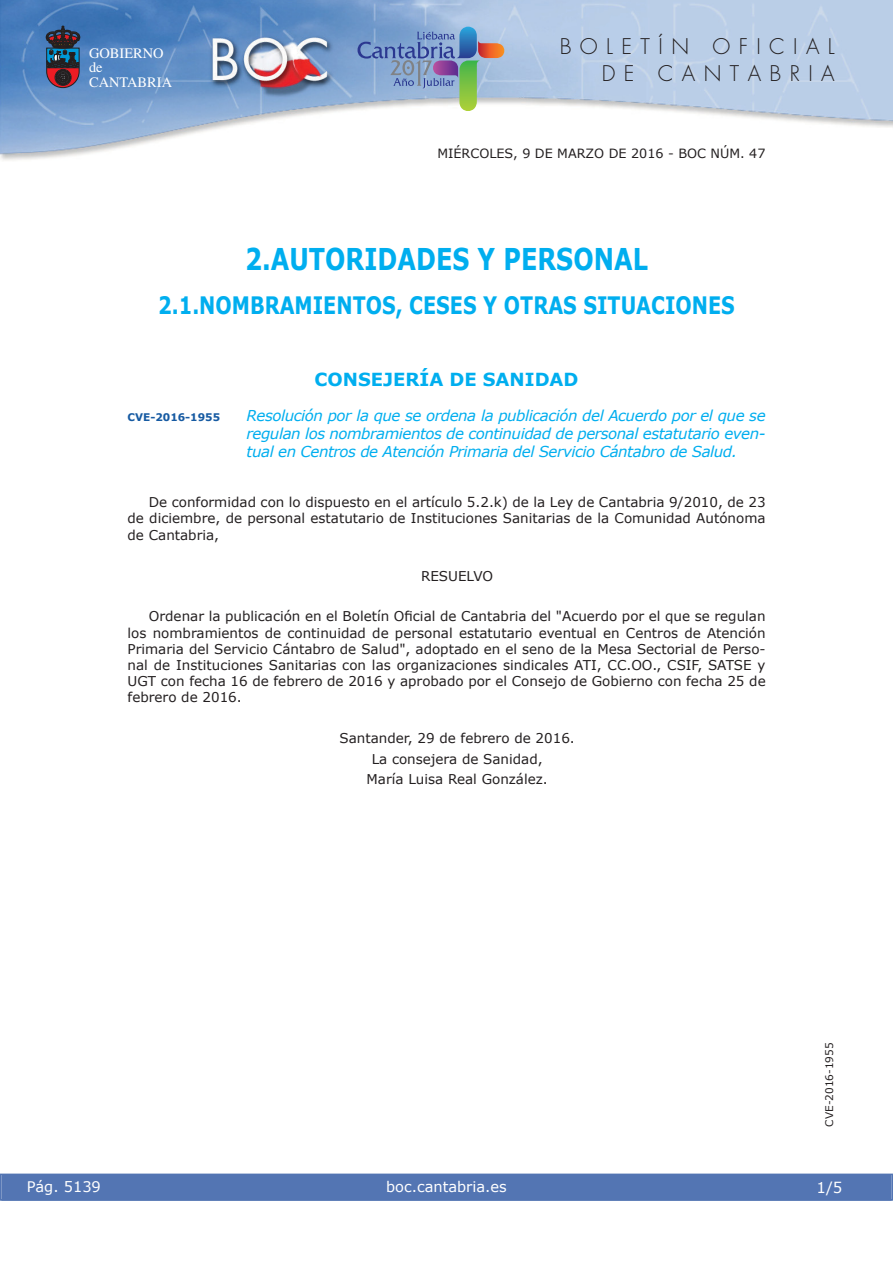
<style>
.page{position:relative;width:893px;height:1263px;background:#fff}
.page>*{position:absolute;margin:0;border:0;box-sizing:border-box;transform-origin:0 0}
.t1{font:700 30px "Verdana";color:#00aeef;scale:.8 1}
.t2{font:700 24px "Verdana";color:#00aeef;scale:.8 1}
.t3{font:300 21px/27px "Futura";letter-spacing:.4em;color:#231f20;text-align:right}
.t4{font:700 18px "Verdana";color:#00aeef}
.t5{font:italic 15px/18px "Verdana";letter-spacing:-.03em;color:#00aeef;text-align:justify}
.t6{font:15px "Verdana";color:#fff}
.t7{font:14.55px "Verdana";color:#fff}
.t8{font:14.4px/14.5px "Times";color:#fff}
.t9{font:13.5px/16.2px "Verdana";color:#231f20;text-align:justify}
.t10{font:12.75px "Verdana";color:#231f20}
.t11{font:10.5px "Verdana";color:#231f20}
.t12{font:700 10.5px "Verdana";color:#165aa2}
</style>
<div class="page">
<img style="left:0;top:0;width:893px;height:161px">
<svg style="left:46px;top:26px;width:34px;height:62px;background:#474054"></svg>
<svg style="left:357px;top:27px;width:148px;height:85px;background:#93a9c1"></svg>
<div style="left:1px;top:1174px;width:890px;height:27px;background:#5375b3"></div>
<div style="left:0;top:1174px;width:893px;height:27px;border:1px solid #5375b3"></div>
<p class="t8" style="left:89px;top:47px;width:85px">GOBIERNO de<br>CANTABRIA</p>
<h3 class="t3" style="left:560px;top:35px;width:277px">BOLETÍN OFICIAL<br>DE CANTABRIA</h3>
<p class="t10" style="left:437px;top:145px;width:329px">MIÉRCOLES, 9 DE MARZO DE 2016 - BOC NÚM. 47</p>
<h1 class="t1" style="left:245px;top:240px;width:505px">2.AUTORIDADES Y PERSONAL</h1>
<h2 class="t2" style="left:158px;top:290px;width:722px">2.1.NOMBRAMIENTOS, CESES Y OTRAS SITUACIONES</h2>
<h3 class="t4" style="left:314px;top:368px;width:266px">CONSEJERÍA DE SANIDAD</h3>
<p class="t12" style="left:128px;top:410px;width:94px">CVE-2016-1955</p>
<p class="t5" style="left:247px;top:406px;width:520px">Resolución por la que se ordena la publicación del Acuerdo por el que se regulan los nombramientos de continuidad de personal estatutario even&shy;tual en Centros de Atención Primaria del Servicio Cántabro de Salud.</p>
<p class="t9" style="left:128px;top:494px;width:640px;text-indent:21px">De conformidad con lo dispuesto en el artículo 5.2.k) de la Ley de Cantabria 9/2010, de 23 de diciembre, de personal estatutario de Instituciones Sanitarias de la Comunidad Autónoma de Cantabria,</p>
<p class="t9" style="left:421px;top:567px;width:74px">RESUELVO</p>
<p class="t9" style="left:128px;top:608px;width:640px;text-indent:21px">Ordenar la publicación en el Boletín Oficial de Cantabria del "Acuerdo por el que se regulan los nombramientos de continuidad de personal estatutario eventual en Centros de Atención Primaria del Servicio Cántabro de Salud", adoptado en el seno de la Mesa Sectorial de Perso&shy;nal de Instituciones Sanitarias con las organizaciones sindicales ATI, CC.OO., CSIF, SATSE y UGT con fecha 16 de febrero de 2016 y aprobado por el Consejo de Gobierno con fecha 25 de febrero de 2016.</p>
<p class="t9" style="left:340px;top:728px;width:237px;line-height:20.4px;text-align:center">Santander, 29 de febrero de 2016.<br>La consejera de Sanidad,<br>María Luisa Real González.</p>
<p class="t7" style="left:27px;top:1177px;width:76px">Pág. 5139</p>
<p class="t7" style="left:386px;top:1178px;width:122px">boc.cantabria.es</p>
<p class="t11" style="left:823px;top:1127px;width:86px;rotate:-90deg">CVE-2016-1955</p>
<p class="t6" style="left:816px;top:1178px;width:27px">1/5</p>
</div>
